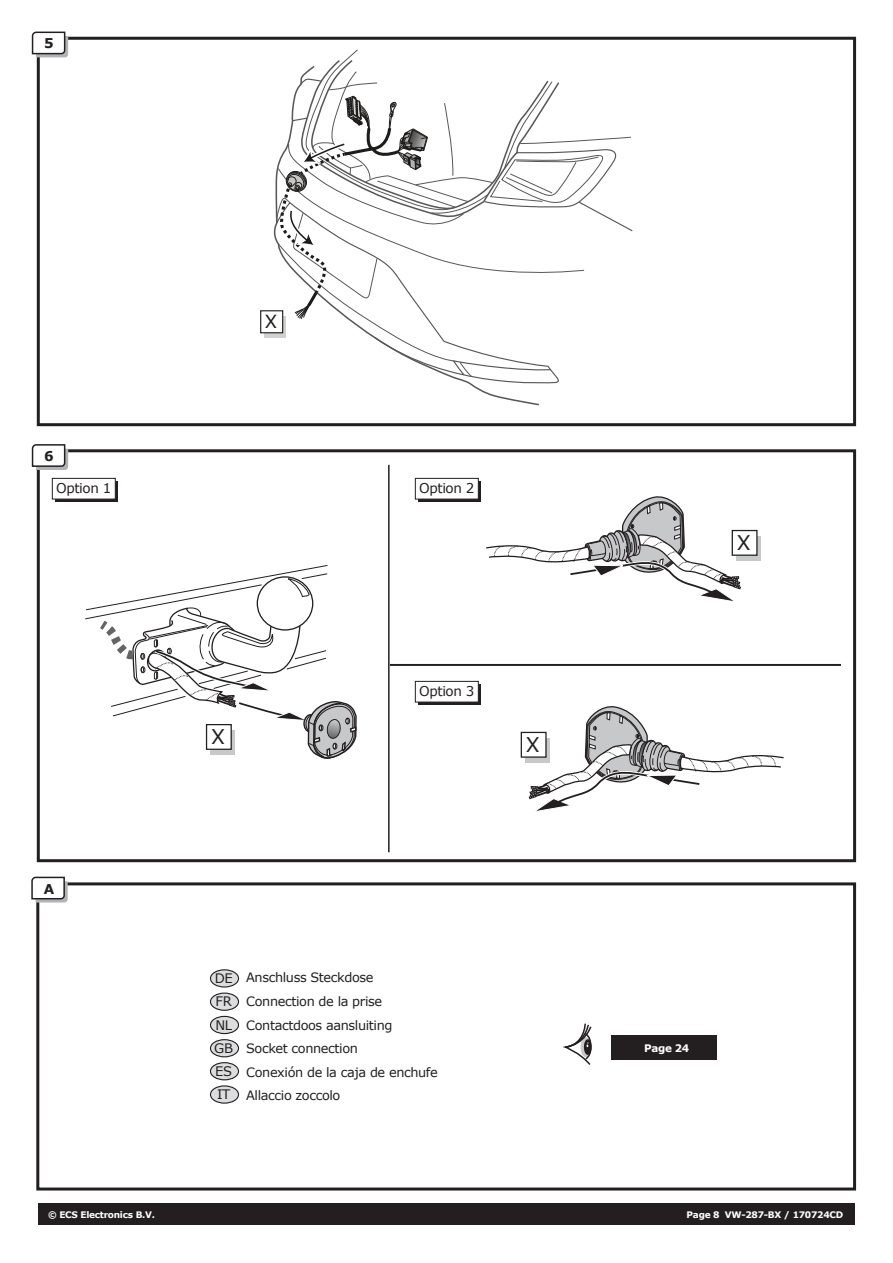
<style>
.page{position:relative;width:893px;height:1263px;background:#fff}
.page>*{position:absolute;margin:0;border:0;box-sizing:border-box;transform-origin:0 0}
.t1{font:20.25px "Verdana";color:#231f20}
.t2{font:18.15px "Verdana";color:#1d1c1b}
.t3{font:13.5px "Verdana";letter-spacing:-.03em;color:#231f20}
.t4{font:700 13.5px "Verdana";color:#231f20}
.t5{font:13.05px/23.2px "Verdana";letter-spacing:-.03em;color:#231f20;text-align:justify}
.t6{font:12.9px/23.5px "Verdana";letter-spacing:-.03em;color:#231f20}
.t7{font:700 10.35px "Verdana";letter-spacing:-.03em;color:#fff}
.t8{font:700 9px "Verdana";letter-spacing:-.03em;color:#fff}
</style>
<div class="page">
<div style="left:38px;top:1203px;width:817px;height:21px;background:#231f20"></div>
<div style="left:37px;top:449px;width:819px;height:413px;border:3px solid #231f20"></div>
<svg style="left:31px;top:444px;width:37px;height:26px"></svg>
<div style="left:37px;top:37px;width:819px;height:389px;border:3px solid #231f20"></div>
<svg style="left:31px;top:31px;width:37px;height:26px"></svg>
<svg style="left:35px;top:882px;width:822px;height:309px"></svg>
<svg style="left:31px;top:876px;width:37px;height:26px"></svg>
<svg style="left:450px;top:377px;width:109px;height:12px"></svg>
<svg style="left:276px;top:49px;width:357px;height:328px"></svg>
<div style="left:264px;top:316px;width:22px;height:22px;background:linear-gradient(to right,#d1d1d0,#d1d1d0)"></div>
<div style="left:260px;top:310px;width:23px;height:23px;background:#fff;border:1px solid #1d1c1b"></div>
<div style="left:55px;top:481px;width:63px;height:21px;background:#231f20"></div>
<div style="left:52px;top:478px;width:64px;height:21px;background:#fff;border:1px solid #231f20"></div>
<hr style="left:388px;top:465px;width:2px;height:387px;background:#231f20">
<hr style="left:390px;top:664px;width:451px;height:2px;background:#231f20">
<div style="left:418px;top:481px;width:63px;height:21px;background:#231f20"></div>
<div style="left:415px;top:478px;width:64px;height:21px;background:#fff;border:1px solid #231f20"></div>
<div style="left:418px;top:684px;width:63px;height:21px;background:#231f20"></div>
<div style="left:415px;top:681px;width:64px;height:21px;background:#fff;border:1px solid #231f20"></div>
<div style="left:736px;top:536px;width:25px;height:25px;background:#c7c8ca"></div>
<div style="left:732px;top:530px;width:26px;height:26px;background:#fff;border:1px solid #231f20"></div>
<div style="left:525px;top:738px;width:25px;height:25px;background:#c7c8ca"></div>
<div style="left:521px;top:732px;width:26px;height:26px;background:#fff;border:1px solid #231f20"></div>
<svg style="left:84px;top:565px;width:273px;height:373px"></svg>
<svg style="left:486px;top:496px;width:255px;height:106px"></svg>
<svg style="left:529px;top:665px;width:256px;height:147px"></svg>
<p class="t4" style="left:44px;top:34px;width:11px">5</p>
<p class="t4" style="left:44px;top:446px;width:11px">6</p>
<h2 class="t2" style="left:265px;top:309px;width:14px">X</h2>
<p class="t3" style="left:56px;top:479px;width:57px">Option 1</p>
<p class="t3" style="left:419px;top:479px;width:57px">Option 2</p>
<p class="t4" style="left:44px;top:879px;width:12px">A</p>
<h1 class="t1" style="left:211px;top:722px;width:15px">X</h1>
<p class="t3" style="left:419px;top:682px;width:57px">Option 3</p>
<h1 class="t1" style="left:526px;top:730px;width:15px">X</h1>
<p class="t5" style="left:214px;top:967px;width:20px">DE FR NL GB ES IT</p>
<p class="t6" style="left:246px;top:966px;width:193px">Anschluss Steckdose<br>Connection de la prise<br>Contactdoos aansluiting<br>Socket connection<br>Conexión de la caja de enchufe<br>Allaccio zoccolo</p>
<h1 class="t1" style="left:737px;top:528px;width:15px">X</h1>
<p class="t7" style="left:644px;top:1041px;width:47px">Page 24</p>
<p class="t8" style="left:48px;top:1208px;width:108px">© ECS Electronics B.V.</p>
<p class="t8" style="left:687px;top:1208px;width:158px">Page 8 VW-287-BX / 170724CD</p>
</div>
